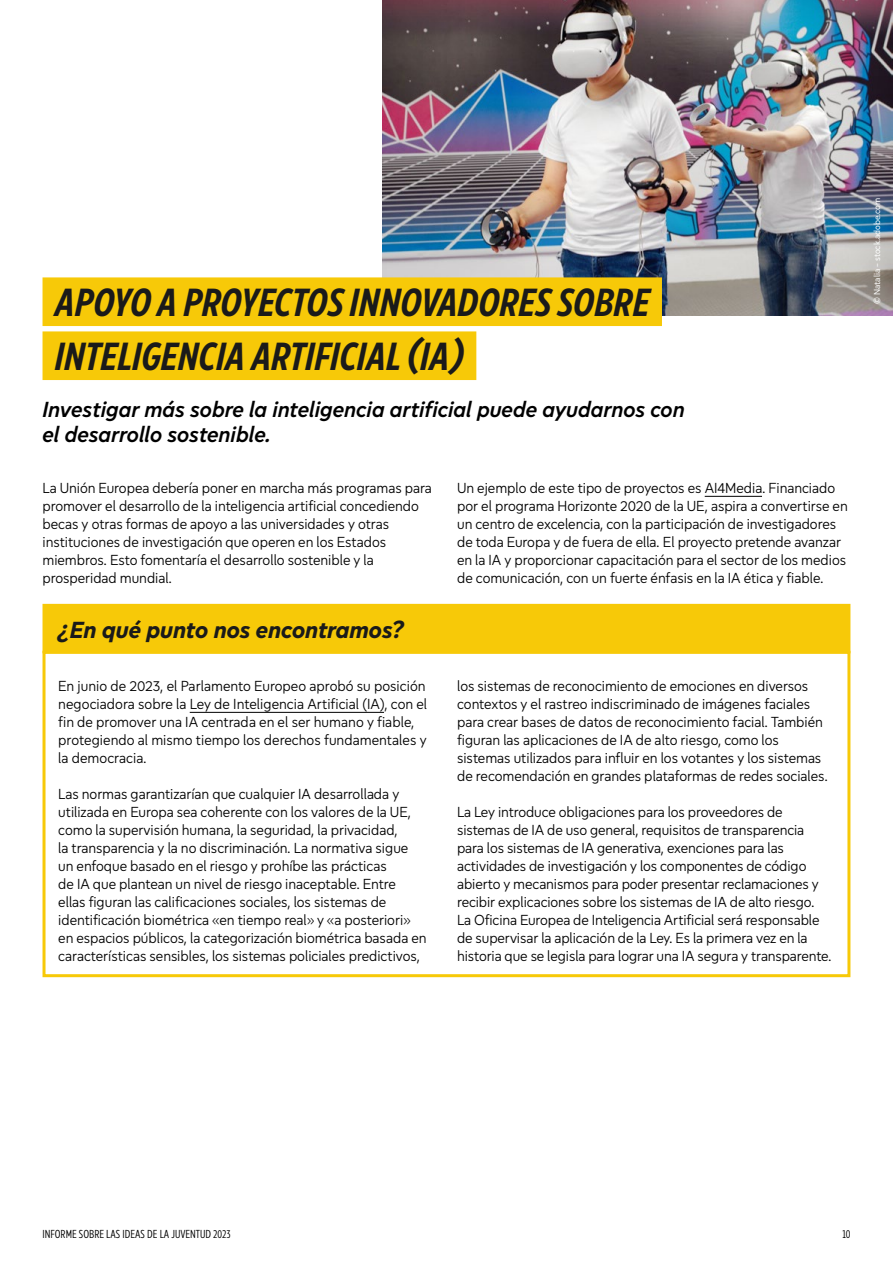
<style>
.page{position:relative;width:893px;height:1263px;background:#fff}
.page>*{position:absolute;margin:0;border:0;box-sizing:border-box;transform-origin:0 0}
.t1{font:italic 700 40.5px/54px "Europea Narrow";color:#1a1a1a}
.t2{font:italic 700 24px "Europea Eco";color:#1a1a1a}
.t3{font:italic 600 22.5px/25.5px "Europea Eco";color:#000}
.t4{font:300 15px/18px "Europea Eco";color:#000}
.t5{font:300 12px "Europea Narrow";color:#000}
.t6{font:9px "Europea Eco";color:#fff}
</style>
<div class="page">
<img style="left:383px;top:0;width:510px;height:316px">
<hr style="left:705px;top:496px;width:57px;height:1px;background:#000">
<hr style="left:190px;top:712px;width:194px;height:1px;background:#000">
<div style="left:43px;top:651px;width:807px;height:326px;border:3px solid #f7c908"></div>
<div style="left:44px;top:605px;width:805px;height:47px;background:#f7c908"></div>
<div style="left:43px;top:604px;width:807px;height:49px;border:3px solid #f7c908"></div>
<div style="left:43px;top:277px;width:619px;height:49px;background:#f7c908"></div>
<div style="left:43px;top:331px;width:433px;height:49px;background:#f7c908"></div>
<h1 class="t1" style="left:55px;top:271px;width:596px">APOYO A PROYECTOS INNOVADORES SOBRE<br>INTELIGENCIA ARTIFICIAL (IA)</h1>
<h3 class="t3" style="left:43px;top:394px;width:644px">Investigar más sobre la inteligencia artificial puede ayudarnos con el desarrollo sostenible.</h3>
<p class="t4" style="left:43px;top:477px;width:391px">La Unión Europea debería poner en marcha más programas para promover el desarrollo de la inteligencia artificial concediendo becas y otras formas de apoyo a las universidades y otras instituciones de investigación que operen en los Estados miembros. Esto fomentaría el desarrollo sostenible y la prosperidad mundial.</p>
<p class="t4" style="left:457px;top:477px;width:392px">Un ejemplo de este tipo de proyectos es AI4Media. Financiado por el programa Horizonte 2020 de la UE, aspira a convertirse en un centro de excelencia, con la participación de investigadores de toda Europa y de fuera de ella. El proyecto pretende avanzar en la IA y proporcionar capacitación para el sector de los medios de comunicación, con un fuerte énfasis en la IA ética y fiable.</p>
<h2 class="t2" style="left:58px;top:612px;width:346px">¿En qué punto nos encontramos?</h2>
<p class="t4" style="left:58px;top:675px;width:370px">En junio de 2023, el Parlamento Europeo aprobó su posición negociadora sobre la Ley de Inteligencia Artificial (IA), con el fin de promover una IA centrada en el ser humano y fiable, protegiendo al mismo tiempo los derechos fundamentales y la democracia.</p>
<p class="t4" style="left:58px;top:783px;width:370px">Las normas garantizarían que cualquier IA desarrollada y utilizada en Europa sea coherente con los valores de la UE, como la supervisión humana, la seguridad, la privacidad,<br>la transparencia y la no discriminación. La normativa sigue un enfoque basado en el riesgo y prohíbe las prácticas<br>de IA que plantean un nivel de riesgo inaceptable. Entre ellas figuran las calificaciones sociales, los sistemas de identificación biométrica «en tiempo real» y «a posteriori» en espacios públicos, la categorización biométrica basada en características sensibles, los sistemas policiales predictivos,</p>
<p class="t4" style="left:457px;top:675px;width:372px">los sistemas de reconocimiento de emociones en diversos contextos y el rastreo indiscriminado de imágenes faciales para crear bases de datos de reconocimiento facial. También figuran las aplicaciones de IA de alto riesgo, como los sistemas utilizados para influir en los votantes y los sistemas de recomendación en grandes plataformas de redes sociales.</p>
<p class="t4" style="left:457px;top:801px;width:376px">La Ley introduce obligaciones para los proveedores de sistemas de IA de uso general, requisitos de transparencia para los sistemas de IA generativa, exenciones para las actividades de investigación y los componentes de código abierto y mecanismos para poder presentar reclamaciones y recibir explicaciones sobre los sistemas de IA de alto riesgo.<br>La Oficina Europea de Inteligencia Artificial será responsable de supervisar la aplicación de la Ley. Es la primera vez en la historia que se legisla para lograr una IA segura y transparente.</p>
<p class="t6" style="left:871px;top:304px;width:107px;rotate:-90deg">© Natalia - stock.adobe.com</p>
<p class="t5" style="left:43px;top:1225px;width:190px">INFORME SOBRE LAS IDEAS DE LA JUVENTUD 2023</p>
<p class="t5" style="left:842px;top:1225px;width:10px">10</p>
</div>
